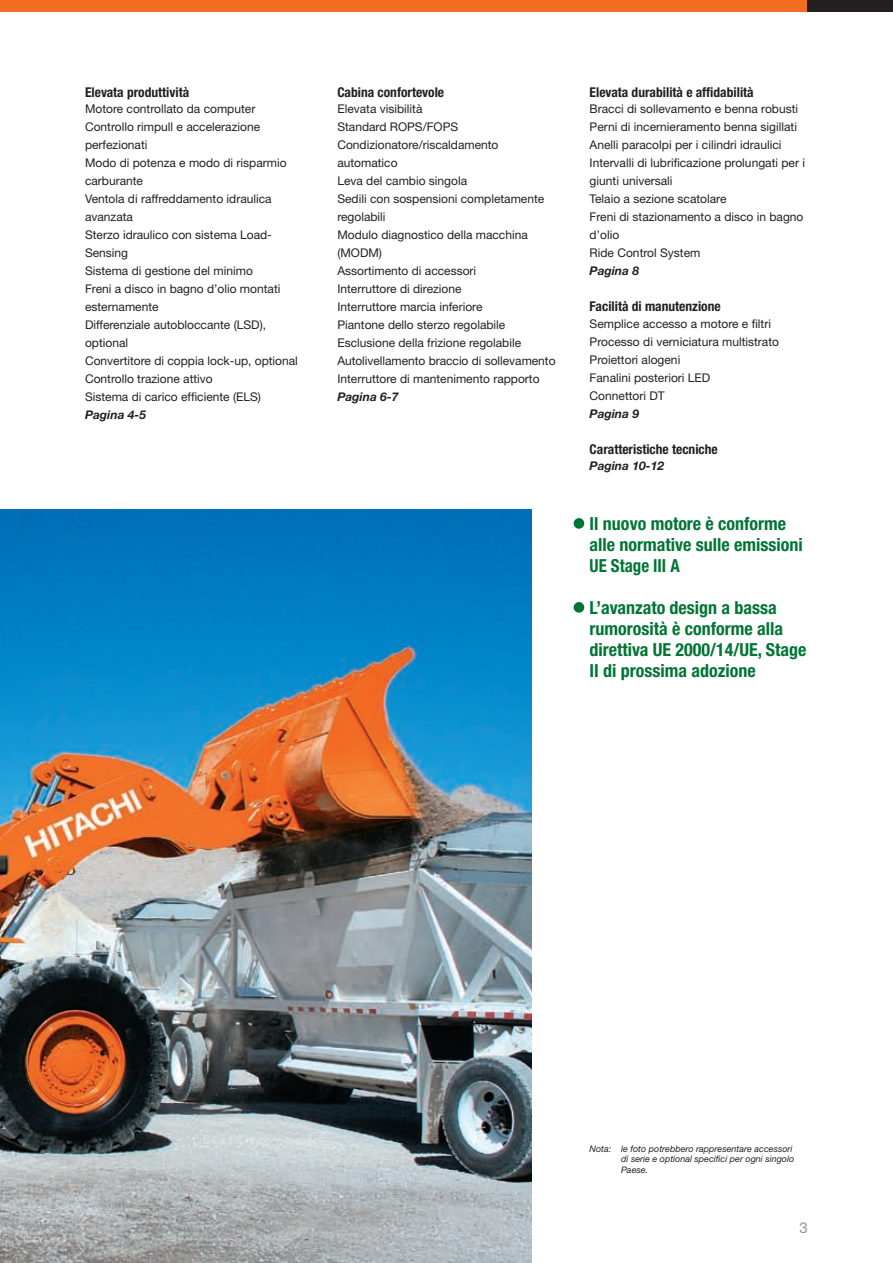
<style>
.page{position:relative;width:893px;height:1263px;background:#fff}
.page>*{position:absolute;margin:0;border:0;box-sizing:border-box;transform-origin:0 0}
.t1{font:700 condensed 18px/21px "Helvetica Neue";color:#007534}
.t2{font:15px "Helvetica Neue";color:#939598}
.t3{font:700 condensed 13.5px "Helvetica Neue";color:#231f20}
.t4{font:12px/18px "Helvetica Neue";color:#231f20}
.t5{font:italic 700 12px "Helvetica Neue";color:#231f20}
.t6{font:italic 9px/10.5px "Helvetica Neue";color:#231f20}
</style>
<div class="page">
<img style="left:0;top:509px;width:531px;height:754px">
<div style="left:0;top:0;width:893px;height:11px;background:#f36e21"></div>
<div style="left:808px;top:0;width:85px;height:11px;background:#231f20"></div>
<div style="left:574px;top:518px;width:10px;height:11px;background:#007534;border-radius:50%"></div>
<div style="left:574px;top:602px;width:10px;height:11px;background:#007534;border-radius:50%"></div>
<p class="t3" style="left:85px;top:84px;width:106px">Elevata produttività</p>
<p class="t4" style="left:85px;top:100px;width:214px">Motore controllato da computer<br>Controllo rimpull e accelerazione perfezionati<br>Modo di potenza e modo di risparmio carburante<br>Ventola di raffreddamento idraulica avanzata<br>Sterzo idraulico con sistema Load-<br>Sensing<br>Sistema di gestione del minimo<br>Freni a disco in bagno d’olio montati esternamente<br>Differenziale autobloccante (LSD), optional<br>Convertitore di coppia lock-up, optional<br>Controllo trazione attivo<br>Sistema di carico efficiente (ELS)</p>
<p class="t5" style="left:85px;top:408px;width:63px">Pagina 4-5</p>
<p class="t3" style="left:337px;top:84px;width:108px">Cabina confortevole</p>
<p class="t4" style="left:337px;top:100px;width:220px">Elevata visibilità<br>Standard ROPS/FOPS<br>Condizionatore/riscaldamento automatico<br>Leva del cambio singola<br>Sedili con sospensioni completamente regolabili<br>Modulo diagnostico della macchina (MODM)<br>Assortimento di accessori<br>Interruttore di direzione<br>Interruttore marcia inferiore<br>Piantone dello sterzo regolabile<br>Esclusione della frizione regolabile<br>Autolivellamento braccio di sollevamento<br>Interruttore di mantenimento rapporto</p>
<p class="t5" style="left:337px;top:390px;width:63px">Pagina 6-7</p>
<p class="t3" style="left:590px;top:84px;width:166px">Elevata durabilità e affidabilità</p>
<p class="t4" style="left:590px;top:100px;width:217px">Bracci di sollevamento e benna robusti<br>Perni di incernieramento benna sigillati<br>Anelli paracolpi per i cilindri idraulici<br>Intervalli di lubrificazione prolungati per i giunti universali<br>Telaio a sezione scatolare<br>Freni di stazionamento a disco in bagno d’olio<br>Ride Control System</p>
<p class="t5" style="left:590px;top:264px;width:51px">Pagina 8</p>
<p class="t3" style="left:590px;top:298px;width:133px">Facilità di manutenzione</p>
<p class="t4" style="left:590px;top:314px;width:191px">Semplice accesso a motore e filtri<br>Processo di verniciatura multistrato<br>Proiettori alogeni<br>Fanalini posteriori LED<br>Connettori DT</p>
<p class="t5" style="left:590px;top:406px;width:51px">Pagina 9</p>
<p class="t3" style="left:590px;top:441px;width:130px">Caratteristiche tecniche</p>
<p class="t5" style="left:590px;top:459px;width:76px">Pagina 10-12</p>
<h1 class="t1" style="left:590px;top:512px;width:215px">Il nuovo motore è conforme alle normative sulle emissioni<br>UE Stage III A</h1>
<h1 class="t1" style="left:590px;top:596px;width:218px">L’avanzato design a bassa rumorosità è conforme alla direttiva UE 2000/14/UE, Stage<br>II di prossima adozione</h1>
<p class="t6" style="left:621px;top:1143px;width:175px;text-indent:-32px">Nota: le foto potrebbero rappresentare accessori di serie e optional specifici per ogni singolo<br>Paese.</p>
<p class="t2" style="left:800px;top:1219px;width:10px">3</p>
</div>
